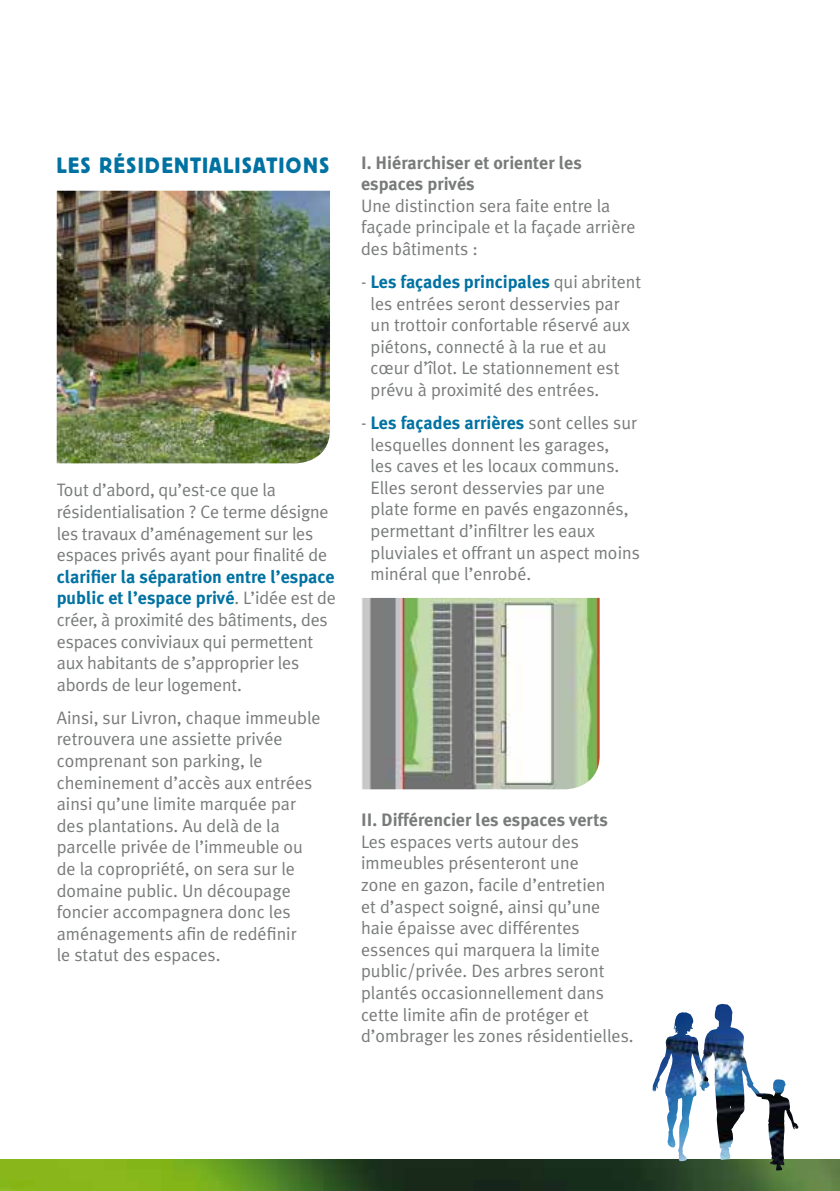
<style>
.page{position:relative;width:840px;height:1191px;background:#fff}
.page>*{position:absolute;margin:0;border:0;box-sizing:border-box;transform-origin:0 0}
.t1{font:22px "Block BE";letter-spacing:.08em;color:#0072a2}
.t2{font:18px/21.6px "Meta Plus Normal";color:#797b7b}
.t3{font:700 18px/21.6px "Meta Plus";color:#0072a2}
.t4{font:700 18px/21.6px "Meta Plus";color:#797b7b}
.s1{font-family:"Meta Plus Normal";font-weight:400;color:#797b7b}
</style>
<div class="page">
<img style="left:0;top:1159px;width:839px;height:32px">
<img style="left:57px;top:191px;width:273px;height:272px">
<img style="left:362px;top:598px;width:237px;height:191px">
<img style="left:652px;top:1004px;width:68px;height:101px">
<p class="t1" style="left:57px;top:153px;width:273px">LES RÉSIDENTIALISATIONS</p>
<p class="t2" style="left:57px;top:479px;width:273px">Tout d’abord, qu’est-ce que la résidentialisation ? Ce terme désigne les travaux d’aménagement sur les espaces privés ayant pour finalité de</p>
<p class="t3" style="left:57px;top:565px;width:281px">clarifier la séparation entre l’espace public et l’espace privé<span class="s1">. L’idée est de</span></p>
<p class="t2" style="left:57px;top:608px;width:272px">créer, à proximité des bâtiments, des espaces conviviaux qui permettent aux habitants de s’approprier les abords de leur logement.</p>
<p class="t2" style="left:57px;top:706px;width:265px">Ainsi, sur Livron, chaque immeuble retrouvera une assiette privée comprenant son parking, le cheminement d’accès aux entrées ainsi qu’une limite marquée par des plantations. Au delà de la parcelle privée de l’immeuble ou de la copropriété, on sera sur le domaine public. Un découpage foncier accompagnera donc les aménagements afin de redéfinir<br>le statut des espaces.</p>
<p class="t4" style="left:361px;top:151px;width:222px">I. Hiérarchiser et orienter les espaces privés</p>
<p class="t2" style="left:361px;top:194px;width:276px">Une distinction sera faite entre la façade principale et la façade arrière des bâtiments :</p>
<p class="t3" style="left:361px;top:271px;width:281px"><span class="s1">-</span> Les façades principales <span class="s1">qui abritent</span></p>
<p class="t2" style="left:370px;top:292px;width:260px">les entrées seront desservies par un trottoir confortable réservé aux piétons, connecté à la rue et au cœur d’îlot. Le stationnement est prévu à proximité des entrées.</p>
<p class="t3" style="left:361px;top:412px;width:277px"><span class="s1">-</span> Les façades arrières <span class="s1">sont celles sur</span></p>
<p class="t2" style="left:370px;top:433px;width:271px">lesquelles donnent les garages,<br>les caves et les locaux communs.<br>Elles seront desservies par une plate forme en pavés engazonnés, permettant d’infiltrer les eaux pluviales et offrant un aspect moins minéral que l’enrobé.</p>
<p class="t4" style="left:361px;top:809px;width:248px">II. Différencier les espaces verts</p>
<p class="t2" style="left:361px;top:830px;width:274px">Les espaces verts autour des immeubles présenteront une<br>zone en gazon, facile d’entretien<br>et d’aspect soigné, ainsi qu’une haie épaisse avec différentes essences qui marquera la limite public/privée. Des arbres seront plantés occasionnellement dans cette limite afin de protéger et d’ombrager les zones résidentielles.</p>
</div>
